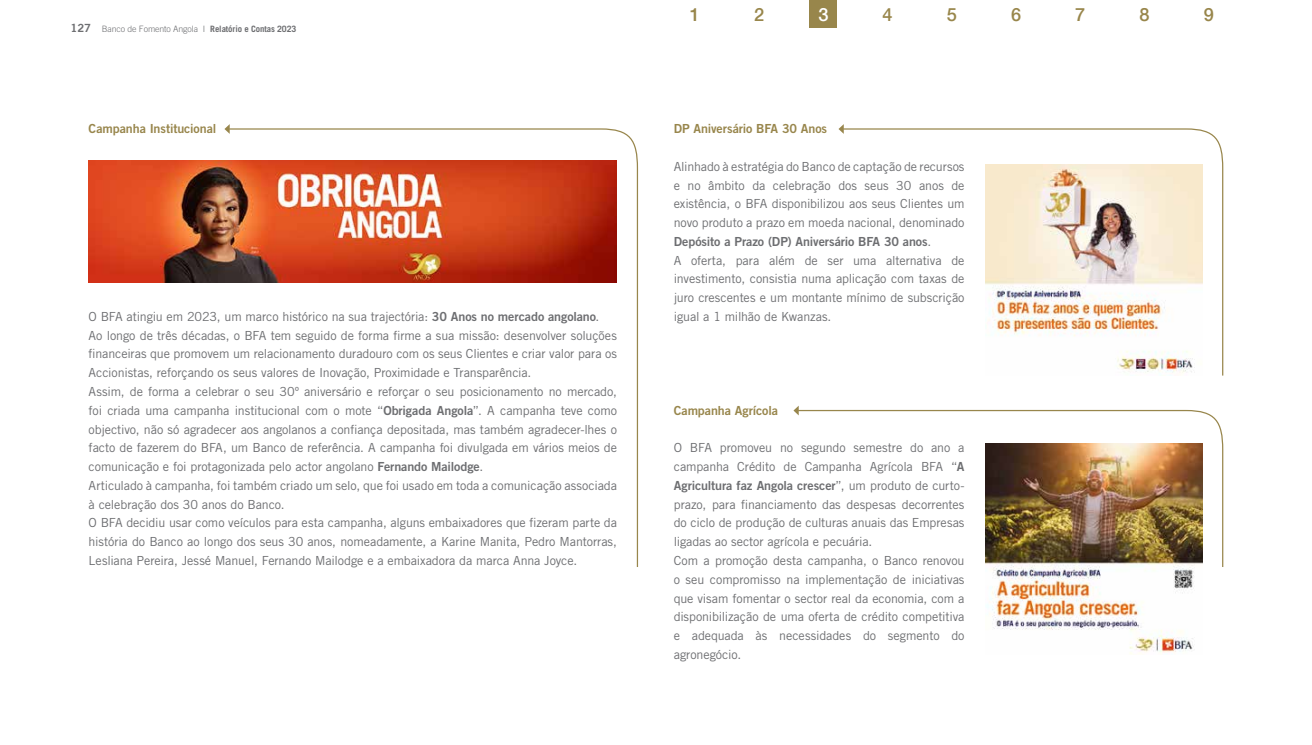
<style>
.page{position:relative;width:1312px;height:745px;background:#fff}
.page>*{position:absolute;margin:0;border:0;box-sizing:border-box;transform-origin:0 0}
.t1{font:500 18.12px "Helvetica Neue";color:#98864b}
.t2{font:500 18.12px "Helvetica Neue";color:#fff}
.t3{font:12.5px/18.8px "Trade Gothic LT Std";letter-spacing:-.01em;color:#6d6e71}
.t4{font:12.5px "Trade Gothic LT Std Bd 2";letter-spacing:-.005em;color:#6d6e71}
.t5{font:12.5px "Trade Gothic LT Std Bd 2";letter-spacing:-.01em;color:#98864c}
.t6{font:11.25px "Trade Gothic LT Std Bd 2";color:#6d6e71}
.t7{font:300 8.75px "Trade Gothic LT Std";letter-spacing:-.01em;color:#6d6e71}
.s1{font-weight:700}
.s2{font-family:"Trade Gothic LT Std Bd 2"}
.s3{font-family:"Trade Gothic LT Std"}
</style>
<div class="page">
<div style="left:809px;top:0;width:27px;height:27px;background:#98864b"></div>
<img style="left:89px;top:160px;width:139px;height:122px">
<svg style="left:228px;top:128px;width:410px;height:439px"></svg>
<svg style="left:224px;top:124px;width:6px;height:10px"></svg>
<svg style="left:843px;top:128px;width:380px;height:248px"></svg>
<svg style="left:838px;top:125px;width:5px;height:8px"></svg>
<svg style="left:798px;top:409px;width:425px;height:158px"></svg>
<svg style="left:793px;top:406px;width:5px;height:9px"></svg>
<img style="left:985px;top:443px;width:216px;height:211px">
<p class="t6" style="left:70px;top:21px;width:22px">127</p>
<p class="t7" style="left:102px;top:24px;width:196px">Banco de Fomento Angola I <span class="s1">Relatório e Contas 2023</span></p>
<p class="t5" style="left:89px;top:121px;width:129px">Campanha Institucional</p>
<p class="t3" style="left:89px;top:307px;width:529px">O BFA atingiu em 2023, um marco histórico na sua trajectória: <span class="s2">30 Anos no mercado angolano</span>.<br>Ao longo de três décadas, o BFA tem seguido de forma firme a sua missão: desenvolver soluções financeiras que promovem um relacionamento duradouro com os seus Clientes e criar valor para os Accionistas, reforçando os seus valores de Inovação, Proximidade e Transparência.<br>Assim, de forma a celebrar o seu 30º aniversário e reforçar o seu posicionamento no mercado, foi criada uma campanha institucional com o mote “<span class="s2">Obrigada Angola</span>”. A campanha teve como objectivo, não só agradecer aos angolanos a confiança depositada, mas também agradecer-lhes o facto de fazerem do BFA, um Banco de referência. A campanha foi divulgada em vários meios de comunicação e foi protagonizada pelo actor angolano <span class="s2">Fernando Mailodge</span>.<br>Articulado à campanha, foi também criado um selo, que foi usado em toda a comunicação associada à celebração dos 30 anos do Banco.<br>O BFA decidiu usar como veículos para esta campanha, alguns embaixadores que fizeram parte da história do Banco ao longo dos seus 30 anos, nomeadamente, a Karine Manita, Pedro Mantorras, Lesliana Pereira, Jessé Manuel, Fernando Mailodge e a embaixadora da marca Anna Joyce.</p>
<h1 class="t1" style="left:689px;top:0;width:12px">1</h1>
<h1 class="t1" style="left:754px;top:0;width:12px">2</h1>
<h1 class="t2" style="left:818px;top:0;width:12px">3</h1>
<h1 class="t1" style="left:882px;top:0;width:12px">4</h1>
<h1 class="t1" style="left:946px;top:0;width:12px">5</h1>
<h1 class="t1" style="left:1010px;top:0;width:12px">6</h1>
<h1 class="t1" style="left:1075px;top:0;width:12px">7</h1>
<h1 class="t1" style="left:1139px;top:0;width:12px">8</h1>
<h1 class="t1" style="left:1203px;top:0;width:12px">9</h1>
<p class="t5" style="left:673px;top:121px;width:155px">DP Aniversário BFA 30 Anos</p>
<p class="t3" style="left:673px;top:157px;width:292px;text-align:justify">Alinhado à estratégia do Banco de captação de recursos e no âmbito da celebração dos seus 30 anos de existência, o BFA disponibilizou aos seus Clientes um novo produto a prazo em moeda nacional, denominado</p>
<p class="t4" style="left:673px;top:233px;width:259px">Depósito a Prazo (DP) Aniversário BFA 30 anos<span class="s3">.</span></p>
<p class="t3" style="left:673px;top:250px;width:292px;text-align:justify">A oferta, para além de ser uma alternativa de investimento, consistia numa aplicação com taxas de juro crescentes e um montante mínimo de subscrição igual a 1 milhão de Kwanzas.</p>
<p class="t5" style="left:673px;top:402px;width:106px">Campanha Agrícola</p>
<p class="t3" style="left:673px;top:438px;width:292px">O BFA promoveu no segundo semestre do ano a campanha Crédito de Campanha Agrícola BFA “<span class="s2">A</span></p>
<p class="t4" style="left:673px;top:477px;width:292px">Agricultura faz Angola crescer<span class="s3">”, um produto de curto-</span></p>
<p class="t3" style="left:673px;top:494px;width:292px">prazo, para financiamento das despesas decorrentes do ciclo de produção de culturas anuais das Empresas ligadas ao sector agrícola e pecuária.<br>Com a promoção desta campanha, o Banco renovou o seu compromisso na implementação de iniciativas que visam fomentar o sector real da economia, com a disponibilização de uma oferta de crédito competitiva e adequada às necessidades do segmento do agronegócio.</p>
</div>
